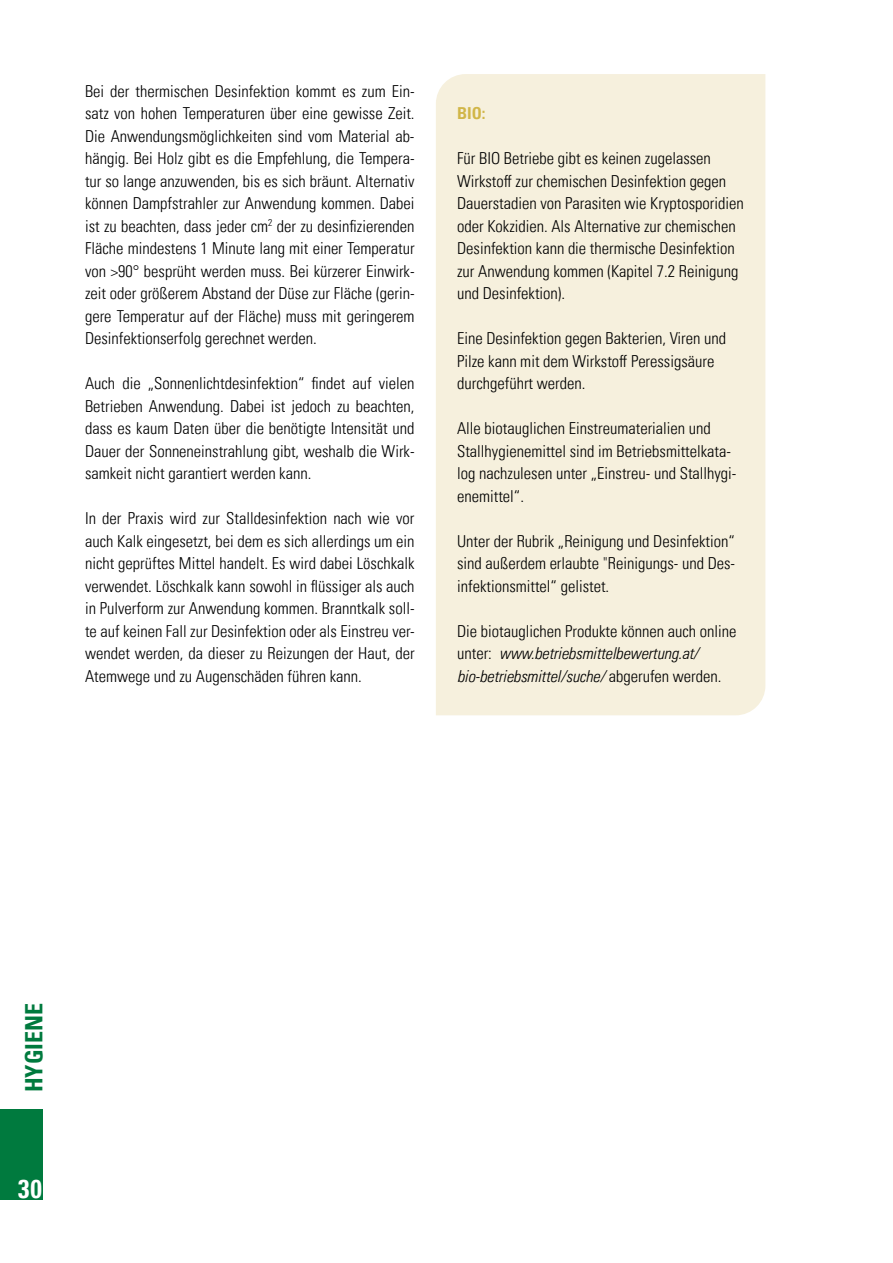
<style>
.page{position:relative;width:893px;height:1263px;background:#fff}
.page>*{position:absolute;margin:0;border:0;box-sizing:border-box;transform-origin:0 0}
.t1{font:700 condensed 25.5px "Univers LT Pro";color:#fff}
.t2{font:700 condensed 24px "Univers LT Pro";color:#007a3e}
.t3{font:300 condensed 16.5px/22.5px "Univers LT Pro";color:#000;text-align:justify}
.t4{font:700 condensed 16.5px "Univers LT Pro";color:#d1b648}
.s1{font-style:italic}
</style>
<div class="page">
<div style="left:0;top:1109px;width:43px;height:90px;background:#007a3e"></div>
<div style="left:436px;top:74px;width:329px;height:641px;background:#f6f0dd"></div>
<p class="t3" style="left:85px;top:79px;width:331px">Bei der thermischen Desinfektion kommt es zum Ein&shy;satz von hohen Temperaturen über eine gewisse Zeit.<br>Die Anwendungsmöglichkeiten sind vom Material ab&shy;hängig. Bei Holz gibt es die Empfehlung, die Tempera&shy;tur so lange anzuwenden, bis es sich bräunt. Alternativ können Dampfstrahler zur Anwendung kommen. Dabei ist zu beachten, dass jeder cm<sup>2</sup> der zu desinfizierenden Fläche mindestens 1 Minute lang mit einer Temperatur von &gt;90° besprüht werden muss. Bei kürzerer Einwirk&shy;zeit oder größerem Abstand der Düse zur Fläche (gerin&shy;gere Temperatur auf der Fläche) muss mit geringerem Desinfektionserfolg gerechnet werden.</p>
<p class="t3" style="left:85px;top:371px;width:331px">Auch die „Sonnenlichtdesinfektion“ findet auf vielen Betrieben Anwendung. Dabei ist jedoch zu beachten, dass es kaum Daten über die benötigte Intensität und Dauer der Sonneneinstrahlung gibt, weshalb die Wirk&shy;samkeit nicht garantiert werden kann.</p>
<p class="t3" style="left:85px;top:506px;width:331px">In der Praxis wird zur Stalldesinfektion nach wie vor auch Kalk eingesetzt, bei dem es sich allerdings um ein nicht geprüftes Mittel handelt. Es wird dabei Löschkalk verwendet. Löschkalk kann sowohl in flüssiger als auch in Pulverform zur Anwendung kommen. Branntkalk soll&shy;te auf keinen Fall zur Desinfektion oder als Einstreu ver&shy;wendet werden, da dieser zu Reizungen der Haut, der Atemwege und zu Augenschäden führen kann.</p>
<p class="t4" style="left:457px;top:103px;width:30px">BIO:</p>
<p class="t3" style="left:457px;top:146px;width:288px;text-align:left">Für BIO Betriebe gibt es keinen zugelassen Wirkstoff zur chemischen Desinfektion gegen Dauerstadien von Parasiten wie Kryptosporidien oder Kokzidien. Als Alternative zur chemischen Desinfektion kann die thermische Desinfektion zur Anwendung kommen (Kapitel 7.2 Reinigung und Desinfektion).</p>
<p class="t3" style="left:457px;top:326px;width:271px;text-align:left">Eine Desinfektion gegen Bakterien, Viren und<br>Pilze kann mit dem Wirkstoff Peressigsäure durchgeführt werden.</p>
<p class="t3" style="left:457px;top:416px;width:281px;text-align:left">Alle biotauglichen Einstreumaterialien und Stallhygienemittel sind im Betriebsmittelkata&shy;log nachzulesen unter „Einstreu- und Stallhygi&shy;enemittel“.</p>
<p class="t3" style="left:457px;top:529px;width:280px">Unter der Rubrik „Reinigung und Desinfektion“ sind außerdem erlaubte "Reinigungs- und Des&shy;infektionsmittel“ gelistet.</p>
<p class="t3" style="left:457px;top:619px;width:281px;text-align:left">Die biotauglichen Produkte können auch online unter: <span class="s1">www.betriebsmittelbewertung.at/ bio-betriebsmittel/suche/</span> abgerufen werden.</p>
<h2 class="t2" style="left:19px;top:1092px;width:91px;rotate:-90deg">HYGIENE</h2>
<h1 class="t1" style="left:18px;top:1173px;width:25px">30</h1>
</div>
